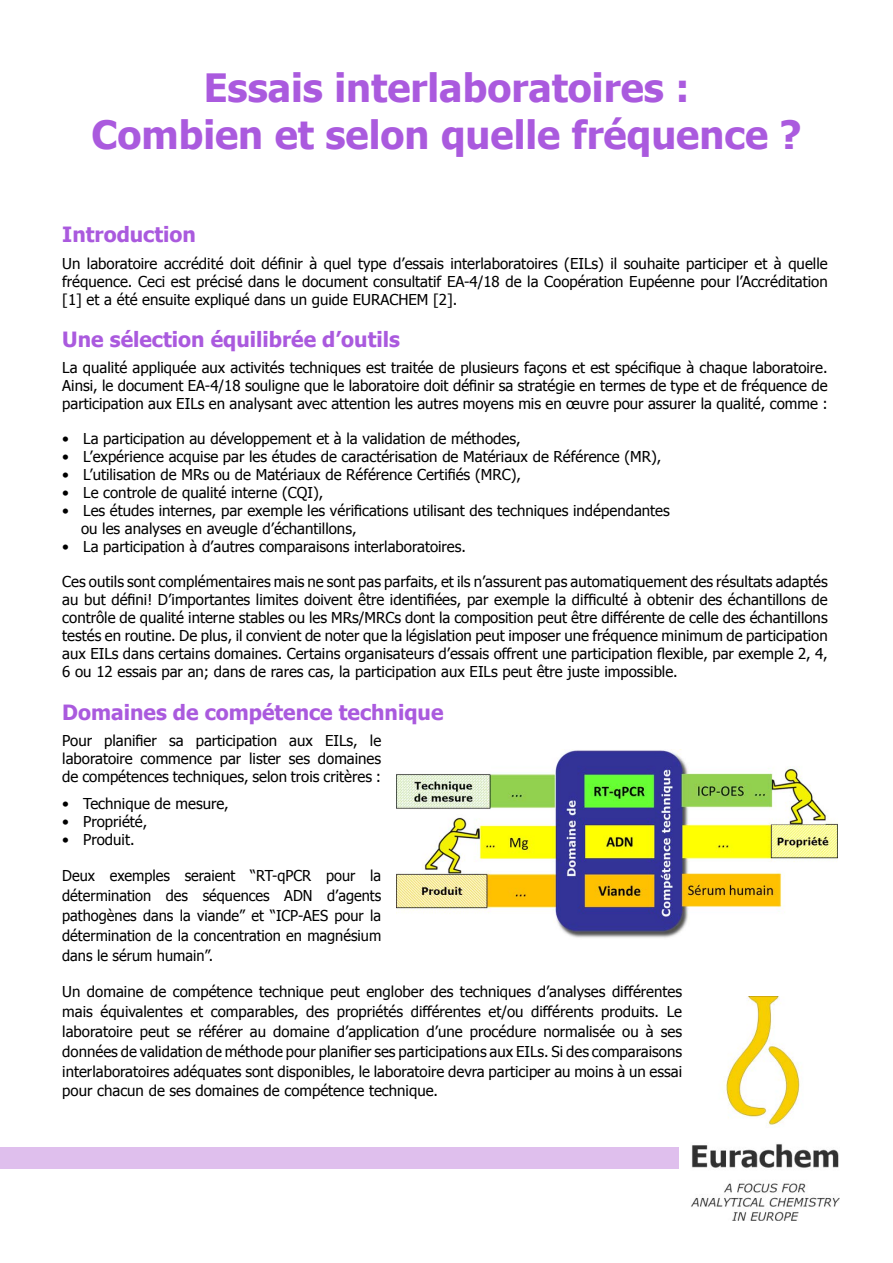
<style>
.page{position:relative;width:893px;height:1263px;background:#fff}
.page>*{position:absolute;margin:0;border:0;box-sizing:border-box;transform-origin:0 0}
.t1{font:700 39px/46.8px "Tahoma";color:#aa5ade;text-align:center}
.t2{font:700 21px "Tahoma";color:#aa5ade}
.t3{font:15px/18px "Tahoma";color:#000;text-align:justify}
</style>
<div class="page">
<img style="left:691px;top:997px;width:148px;height:223px">
<div style="left:0;top:1147px;width:678px;height:21px;background:#dfbfed"></div>
<img style="left:396px;top:749px;width:442px;height:189px">
<h1 class="t1" style="left:91px;top:62px;width:712px">Essais interlaboratoires :<br>Combien et selon quelle fréquence ?</h1>
<h2 class="t2" style="left:62px;top:220px;width:135px">Introduction</h2>
<p class="t3" style="left:62px;top:253px;width:767px">Un laboratoire accrédité doit définir à quel type d’essais interlaboratoires (EILs) il souhaite participer et à quelle fréquence. Ceci est précisé dans le document consultatif EA-4/18 de la Coopération Eupéenne pour l’Accréditation [1] et a été ensuite expliqué dans un guide EURACHEM [2].</p>
<h2 class="t2" style="left:62px;top:324px;width:339px">Une sélection équilibrée d’outils</h2>
<p class="t3" style="left:62px;top:358px;width:767px">La qualité appliquée aux activités techniques est traitée de plusieurs façons et est spécifique à chaque laboratoire.<br>Ainsi, le document EA-4/18 souligne que le laboratoire doit définir sa stratégie en termes de type et de fréquence de participation aux EILs en analysant avec attention les autres moyens mis en œuvre pour assurer la qualité, comme :</p>
<p class="t3" style="left:62px;top:429px;width:460px">• La participation au développement et à la validation de méthodes,</p>
<p class="t3" style="left:62px;top:447px;width:601px">• L’expérience acquise par les études de caractérisation de Matériaux de Référence (MR),</p>
<p class="t3" style="left:62px;top:465px;width:460px">• L’utilisation de MRs ou de Matériaux de Référence Certifiés (MRC),</p>
<p class="t3" style="left:62px;top:483px;width:263px">• Le controle de qualité interne (CQI),</p>
<p class="t3" style="left:81px;top:501px;width:590px;text-indent:-19px">• Les études internes, par exemple les vérifications utilisant des techniques indépendantes ou les analyses en aveugle d’échantillons,</p>
<p class="t3" style="left:62px;top:537px;width:405px">• La participation à d’autres comparaisons interlaboratoires.</p>
<p class="t3" style="left:62px;top:572px;width:767px">Ces outils sont complémentaires mais ne sont pas parfaits, et ils n’assurent pas automatiquement des résultats adaptés au but défini! D’importantes limites doivent être identifiées, par exemple la difficulté à obtenir des échantillons de contrôle de qualité interne stables ou les MRs/MRCs dont la composition peut être différente de celle des échantillons testés en routine. De plus, il convient de noter que la législation peut imposer une fréquence minimum de participation aux EILs dans certains domaines. Certains organisateurs d’essais offrent une participation flexible, par exemple 2, 4, 6 ou 12 essais par an; dans de rares cas, la participation aux EILs peut être juste impossible.</p>
<h2 class="t2" style="left:62px;top:697px;width:383px">Domaines de compétence technique</h2>
<p class="t3" style="left:62px;top:731px;width:320px">Pour planifier sa participation aux EILs, le laboratoire commence par lister ses domaines de compétences techniques, selon trois critères :</p>
<p class="t3" style="left:62px;top:793px;width:168px">• Technique de mesure,</p>
<p class="t3" style="left:62px;top:811px;width:87px">• Propriété,</p>
<p class="t3" style="left:62px;top:829px;width:74px">• Produit.</p>
<p class="t3" style="left:62px;top:865px;width:320px;line-height:19.8px">Deux exemples seraient “RT-qPCR pour la détermination des séquences ADN d’agents pathogènes dans la viande” et “ICP-AES pour la détermination de la concentration en magnésium dans le sérum humain”.</p>
<p class="t3" style="left:62px;top:981px;width:621px;line-height:19.8px">Un domaine de compétence technique peut englober des techniques d’analyses différentes mais équivalentes et comparables, des propriétés différentes et/ou différents produits. Le laboratoire peut se référer au domaine d’application d’une procédure normalisée ou à ses données de validation de méthode pour planifier ses participations aux EILs. Si des comparaisons interlaboratoires adéquates sont disponibles, le laboratoire devra participer au moins à un essai pour chacun de ses domaines de compétence technique.</p>
</div>
